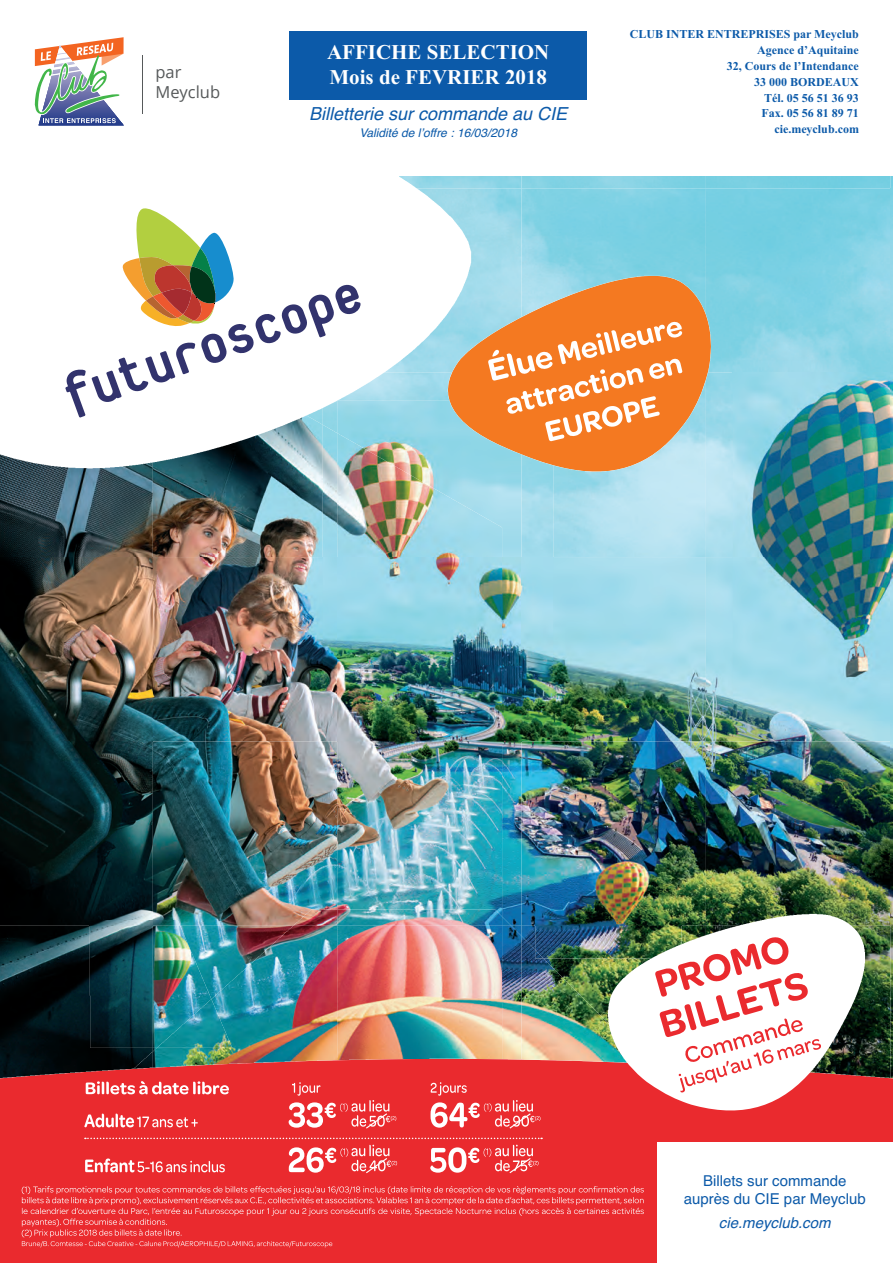
<style>
.page{position:relative;width:893px;height:1263px;background:#fff}
.page>*{position:absolute;margin:0;border:0;box-sizing:border-box;transform-origin:0 0}
.t1{font:700 21px/25.2px "Times New Roman";color:#fff}
.t2{font:italic 18px "Helvetica";color:#0c5aa9}
.t3{font:16.5px/19.8px "Open Sans";color:#56595a}
.t4{font:15px/18px "Helvetica";color:#0c5aa9;text-align:center}
.t5{font:italic 15px "Helvetica";color:#0c5aa9}
.t6{font:700 12px/15.8px "Times New Roman";color:#0c5aa9;text-align:right}
.t7{font:italic 12px "Helvetica";color:#0c5aa9}
</style>
<div class="page">
<hr style="left:38px;top:123px;width:86px;height:1px;background:#253d8b">
<hr style="left:38px;top:124px;width:86px;height:1px;background:#253d8b">
<hr style="left:38px;top:125px;width:86px;height:1px;background:#253d8b">
<svg style="left:34px;top:37px;width:90px;height:86px"></svg>
<hr style="left:142px;top:56px;width:1px;height:58px;background:#56595a">
<img style="left:0;top:188px;width:890px;height:853px">
<svg style="left:0;top:188px;width:487px;height:281px"></svg>
<svg style="left:65px;top:369px;width:21px;height:49px"></svg>
<div style="left:0;top:1060px;width:893px;height:203px;background:#ea2a2e"></div>
<svg style="left:22px;top:1186px;width:622px;height:61px;background:#eb3c40"></svg>
<svg style="left:602px;top:926px;width:271px;height:192px"></svg>
<svg style="left:655px;top:936px;width:166px;height:157px"></svg>
<svg style="left:433px;top:275px;width:273px;height:203px;background:#c3b49a"></svg>
<svg style="left:488px;top:321px;width:195px;height:120px"></svg>
<svg style="left:85px;top:1138px;width:457px;height:1px"></svg>
<svg style="left:84px;top:1081px;width:456px;height:49px;background:#ec484c"></svg>
<svg style="left:85px;top:1145px;width:454px;height:29px;background:#ed5053"></svg>
<img style="left:400px;top:177px;width:490px;height:11px">
<svg style="left:890px;top:177px;width:3px;height:11px"></svg>
<svg style="left:92px;top:205px;width:269px;height:198px"></svg>
<img style="left:384px;top:344px;width:93px;height:29px">
<img style="left:521px;top:301px;width:185px;height:16px">
<img style="left:733px;top:373px;width:157px;height:184px">
<img style="left:706px;top:188px;width:184px;height:185px">
<svg style="left:890px;top:360px;width:3px;height:13px"></svg>
<img style="left:0;top:454px;width:153px;height:472px">
<img style="left:323px;top:433px;width:14px;height:124px">
<img style="left:153px;top:434px;width:170px;height:123px">
<img style="left:307px;top:408px;width:16px;height:16px">
<img style="left:323px;top:401px;width:14px;height:32px">
<img style="left:337px;top:499px;width:165px;height:410px">
<img style="left:337px;top:373px;width:115px;height:28px">
<img style="left:453px;top:499px;width:68px;height:58px">
<img style="left:521px;top:454px;width:32px;height:103px">
<img style="left:553px;top:449px;width:153px;height:108px">
<img style="left:706px;top:373px;width:27px;height:184px">
<img style="left:890px;top:373px;width:3px;height:368px">
<img style="left:153px;top:557px;width:184px;height:369px">
<img style="left:502px;top:557px;width:388px;height:184px">
<img style="left:90px;top:920px;width:90px;height:6px">
<img style="left:293px;top:909px;width:209px;height:17px">
<img style="left:502px;top:741px;width:391px;height:185px">
<img style="left:535px;top:818px;width:146px;height:140px">
<img style="left:90px;top:926px;width:63px;height:70px">
<img style="left:0;top:996px;width:153px;height:83px">
<img style="left:153px;top:1007px;width:184px;height:61px">
<img style="left:153px;top:974px;width:87px;height:77px">
<img style="left:153px;top:1019px;width:36px;height:29px">
<img style="left:337px;top:926px;width:184px;height:134px">
<svg style="left:502px;top:917px;width:19px;height:19px"></svg>
<svg style="left:535px;top:950px;width:8px;height:8px"></svg>
<img style="left:521px;top:1014px;width:106px;height:48px">
<img style="left:580px;top:994px;width:32px;height:29px">
<img style="left:810px;top:1041px;width:80px;height:37px">
<img style="left:890px;top:926px;width:3px;height:153px">
<div style="left:657px;top:1142px;width:236px;height:121px;background:#fff"></div>
<div style="left:289px;top:31px;width:298px;height:68px;background:#0c5aa9"></div>
<h3 class="t3" style="left:155px;top:62px;width:66px">par<br>Meyclub</h3>
<h1 class="t1" style="left:327px;top:39px;width:224px">AFFICHE SELECTION<br>Mois de FEVRIER 2018</h1>
<h2 class="t2" style="left:309px;top:103px;width:260px">Billetterie sur commande au CIE</h2>
<p class="t7" style="left:359px;top:126px;width:159px">Validité de l’offre : 16/03/2018</p>
<p class="t6" style="left:630px;top:26px;width:231px">CLUB INTER ENTREPRISES par Meyclub<br>Agence d’Aquitaine<br>32, Cours de l’Intendance<br>33 000 BORDEAUX<br>Tél. 05 56 51 36 93<br>Fax. 05 56 81 89 71<br>cie.meyclub.com</p>
<p class="t4" style="left:684px;top:1172px;width:183px">Billets sur commande auprès du CIE par Meyclub</p>
<p class="t5" style="left:719px;top:1214px;width:113px">cie.meyclub.com</p>
</div>
